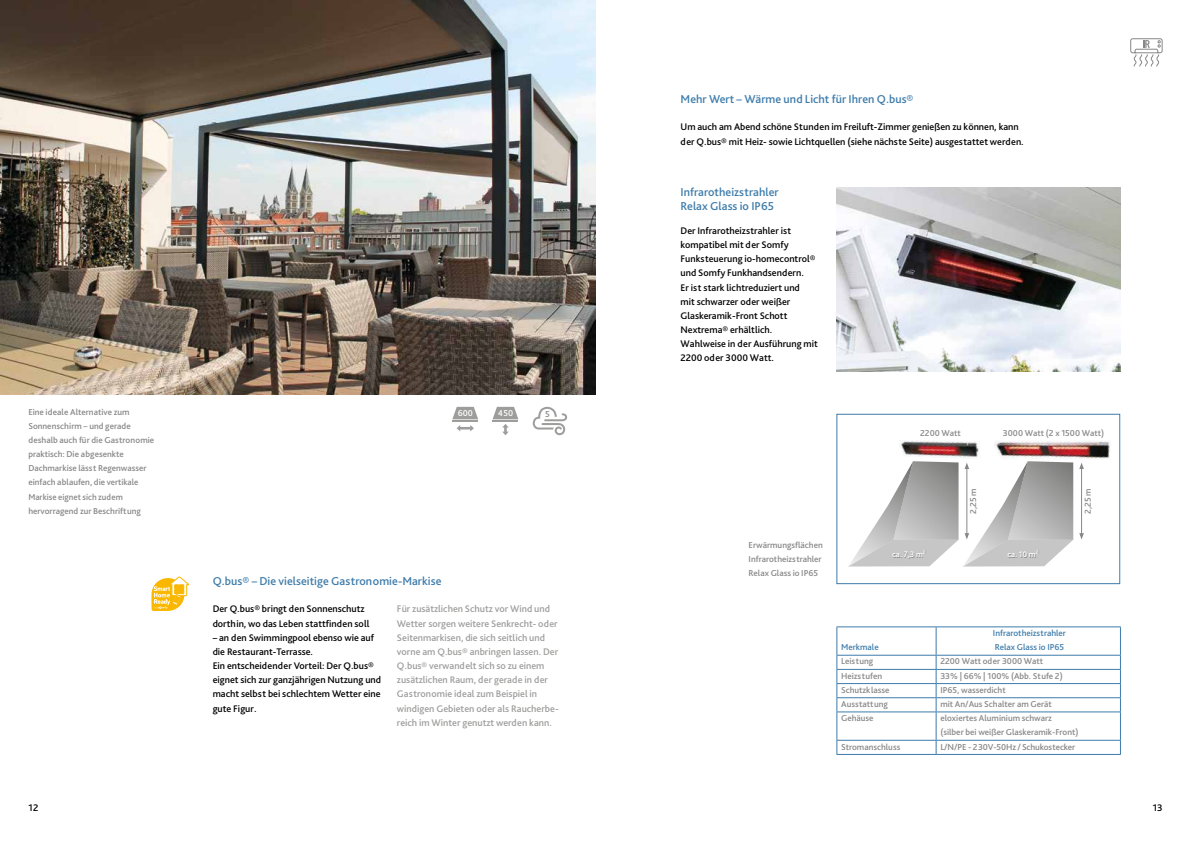
<style>
.page{position:relative;width:1191px;height:842px;background:#fff}
.page>*{position:absolute;margin:0;border:0;box-sizing:border-box;transform-origin:0 0}
.t1{font:500 12px/14.2px "Bliss Pro";letter-spacing:.005em;color:#3e7cab}
.t2{font:500 10px/14.2px "Bliss Pro";color:#000}
.t3{font:500 10px/14.2px "Bliss Pro";color:#9d9d9c}
.t4{font:500 9px/14.2px "Bliss Pro";color:#878787}
.t5{font:500 9px/14.2px "Bliss Pro";color:#3e7cab}
.t6{font:500 9px "Bliss Pro";color:#fff}
.t7{font:500 8.4px "Bliss Pro";color:#878787}
</style>
<div class="page">
<svg style="left:452px;top:407px;width:26px;height:12px"></svg>
<hr style="left:452px;top:420px;width:26px;height:2px;background:#9d9d9c">
<svg style="left:456px;top:425px;width:18px;height:6px"></svg>
<svg style="left:492px;top:407px;width:26px;height:28px"></svg>
<svg style="left:532px;top:407px;width:35px;height:28px"></svg>
<svg style="left:151px;top:577px;width:38px;height:34px"></svg>
<img style="left:0;top:0;width:595px;height:394px">
<img style="left:836px;top:187px;width:284px;height:184px">
<hr style="left:836px;top:626px;width:100px;height:1px;background:#3e7cab">
<hr style="left:936px;top:626px;width:184px;height:1px;background:#3e7cab">
<hr style="left:836px;top:655px;width:100px;height:1px;background:#3e7cab">
<hr style="left:936px;top:655px;width:184px;height:1px;background:#3e7cab">
<hr style="left:836px;top:669px;width:100px;height:1px;background:#3e7cab">
<hr style="left:936px;top:669px;width:184px;height:1px;background:#3e7cab">
<hr style="left:836px;top:683px;width:100px;height:1px;background:#3e7cab">
<hr style="left:936px;top:683px;width:184px;height:1px;background:#3e7cab">
<hr style="left:836px;top:697px;width:100px;height:1px;background:#3e7cab">
<hr style="left:936px;top:697px;width:184px;height:1px;background:#3e7cab">
<hr style="left:836px;top:711px;width:100px;height:1px;background:#3e7cab">
<hr style="left:936px;top:711px;width:184px;height:1px;background:#3e7cab">
<hr style="left:836px;top:740px;width:100px;height:1px;background:#3e7cab">
<svg style="left:836px;top:627px;width:1px;height:127px"></svg>
<hr style="left:936px;top:740px;width:184px;height:1px;background:#3e7cab">
<svg style="left:935px;top:627px;width:1px;height:127px"></svg>
<svg style="left:1120px;top:627px;width:1px;height:127px"></svg>
<hr style="left:836px;top:754px;width:100px;height:1px;background:#3e7cab">
<hr style="left:936px;top:754px;width:184px;height:1px;background:#3e7cab">
<svg style="left:1130px;top:38px;width:33px;height:29px"></svg>
<div style="left:836px;top:414px;width:284px;height:170px;border:1px solid #3e7cab"></div>
<img style="left:900px;top:440px;width:79px;height:18px">
<img style="left:994px;top:440px;width:117px;height:19px">
<svg style="left:849px;top:461px;width:224px;height:105px"></svg>
<hr style="left:1081px;top:467px;width:1px;height:68px;background:#878787">
<svg style="left:1079px;top:463px;width:4px;height:6px"></svg>
<svg style="left:1079px;top:533px;width:4px;height:6px"></svg>
<p class="t1" style="left:680px;top:92px;width:234px">Mehr Wert – Wärme und Licht für Ihren Q.bus®</p>
<p class="t2" style="left:680px;top:120px;width:345px">Um auch am Abend schöne Stunden im Freiluft-Zimmer genießen zu können, kann der Q.bus® mit Heiz- sowie Lichtquellen (siehe nächste Seite) ausgestattet werden.</p>
<p class="t4" style="left:28px;top:404px;width:127px">Eine ideale Alternative zum<br>Sonnenschirm – und gerade deshalb auch für die Gastronomie praktisch: Die abgesenkte<br>Dachmarkise lässt Regenwasser einfach ablaufen, die vertikale<br>Markise eignet sich zudem hervorragend zur Beschriftung</p>
<p class="t6" style="left:458px;top:408px;width:17px">600</p>
<p class="t6" style="left:498px;top:408px;width:17px">450</p>
<p class="t4" style="left:545px;top:406px;width:6px">5</p>
<p class="t1" style="left:213px;top:574px;width:230px">Q.bus® – Die vielseitige Gastronomie-Markise</p>
<p class="t2" style="left:213px;top:602px;width:158px">Der Q.bus® bringt den Sonnenschutz dorthin, wo das Leben stattfinden soll</p>
<p class="t2" style="left:213px;top:630px;width:170px">– an den Swimmingpool ebenso wie auf die Restaurant-Terrasse.<br>Ein entscheidender Vorteil: Der Q.bus® eignet sich zur ganzjährigen Nutzung und macht selbst bei schlechtem Wetter eine gute Figur.</p>
<p class="t3" style="left:397px;top:602px;width:163px">Für zusätzlichen Schutz vor Wind und Wetter sorgen weitere Senkrecht- oder Seitenmarkisen, die sich seitlich und vorne am Q.bus® anbringen lassen. Der Q.bus® verwandelt sich so zu einem zusätzlichen Raum, der gerade in der Gastronomie ideal zum Beispiel in windigen Gebieten oder als Raucherbe&shy;reich im Winter genutzt werden kann.</p>
<p class="t1" style="left:680px;top:184px;width:100px">Infrarotheizstrahler<br>Relax Glass io IP65</p>
<p class="t2" style="left:680px;top:223px;width:139px">Der Infrarotheizstrahler ist kompatibel mit der Somfy<br>Funksteuerung io-homecontrol® und Somfy Funkhandsendern.<br>Er ist stark lichtreduziert und<br>mit schwarzer oder weißer<br>Glaskeramik-Front Schott<br>Nextrema® erhältlich.<br>Wahlweise in der Ausführung mit<br>2200 oder 3000 Watt.</p>
<p class="t4" style="left:920px;top:426px;width:42px">2200 Watt</p>
<p class="t4" style="left:748px;top:537px;width:76px;text-align:justify">Erwärmungsflächen Infrarotheizstrahler Relax Glass io IP65</p>
<p class="t7" style="left:892px;top:550px;width:35px">ca. 7,3 m<sup>2</sup></p>
<p class="t4" style="left:965px;top:514px;width:27px;rotate:-90deg">2,25 m</p>
<p class="t4" style="left:1003px;top:426px;width:103px">3000 Watt (2 x 1500 Watt)</p>
<p class="t7" style="left:1008px;top:550px;width:33px">ca. 10 m<sup>2</sup></p>
<p class="t4" style="left:1080px;top:514px;width:27px;rotate:-90deg">2,25 m</p>
<p class="t5" style="left:841px;top:640px;width:39px">Merkmale</p>
<p class="t5" style="left:993px;top:626px;width:75px">Infrarotheizstrahler<br>Relax Glass io IP65</p>
<p class="t4" style="left:841px;top:654px;width:34px">Leistung</p>
<p class="t4" style="left:940px;top:654px;width:104px">2200 Watt oder 3000 Watt</p>
<p class="t4" style="left:841px;top:668px;width:42px">Heizstufen</p>
<p class="t4" style="left:940px;top:668px;width:124px">33% | 66% | 100% (Abb. Stufe 2)</p>
<p class="t4" style="left:841px;top:682px;width:50px">Schutzklasse</p>
<p class="t4" style="left:940px;top:682px;width:67px">IP65, wasserdicht</p>
<p class="t4" style="left:841px;top:697px;width:48px">Ausstattung</p>
<p class="t4" style="left:940px;top:697px;width:113px">mit An/Aus Schalter am Gerät</p>
<p class="t4" style="left:841px;top:711px;width:34px">Gehäuse</p>
<p class="t4" style="left:940px;top:711px;width:140px">eloxiertes Aluminium schwarz<br>(silber bei weißer Glaskeramik-Front)</p>
<p class="t4" style="left:841px;top:739px;width:61px">Stromanschluss</p>
<p class="t4" style="left:940px;top:739px;width:136px">L/N/PE - 230V-50Hz /Schukostecker</p>
<p class="t2" style="left:28px;top:800px;width:12px">12</p>
<p class="t2" style="left:1152px;top:800px;width:11px">13</p>
</div>
